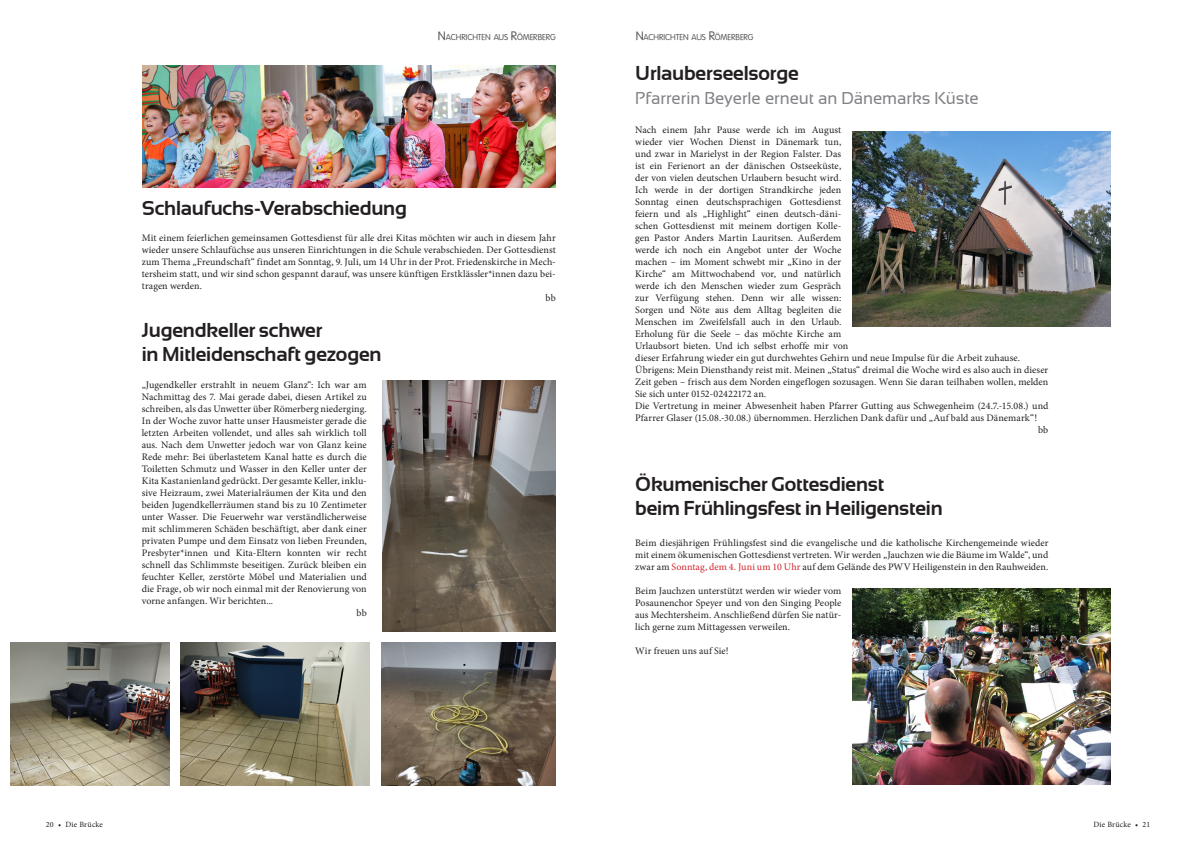
<style>
.page{position:relative;width:1191px;height:842px;background:#fff}
.page>*{position:absolute;margin:0;border:0;box-sizing:border-box;transform-origin:0 0}
.t1{font:700 20px/24px "Sansation";letter-spacing:-.01em;color:#231f20}
.Fließtext{font:17px "Sansation";letter-spacing:-.005em;color:#808285}
.Fließtext-2{font:10px/12px "Minion Pro";letter-spacing:.005em;color:#231f20;text-align:justify}
.t2{font:8.4px "VAG Rounded Lt Normal";letter-spacing:-.01em;color:#57585a}
.t3{font:8px "Minion Pro";letter-spacing:.025em;color:#231f20}
.s1{font-size:12px}
.s2{color:#d1232a}
</style>
<div class="page">
<img style="left:142px;top:65px;width:413px;height:123px">
<img style="left:11px;top:643px;width:158px;height:142px">
<img style="left:181px;top:643px;width:189px;height:142px">
<img style="left:381px;top:643px;width:174px;height:142px">
<img style="left:383px;top:380px;width:173px;height:251px">
<img style="left:852px;top:132px;width:258px;height:194px">
<img style="left:852px;top:589px;width:258px;height:195px">
<p class="t2" style="left:438px;top:32px;width:119px"><span class="s1">N</span>ACHRICHTEN AUS <span class="s1">R</span>ÖMERBERG</p>
<p class="t2" style="left:636px;top:32px;width:119px"><span class="s1">N</span>ACHRICHTEN AUS <span class="s1">R</span>ÖMERBERG</p>
<p class="t1" style="left:142px;top:196px;width:267px">Schlaufuchs-Verabschiedung</p>
<p class="Fließtext-2" style="left:142px;top:232px;width:415px">Mit einem feierlichen gemeinsamen Gottesdienst für alle drei Kitas möchten wir auch in diesem Jahr wieder unsere Schlaufüchse aus unseren Einrichtungen in die Schule verabschieden. Der Gottesdienst zum Thema „Freundschaft“ findet am Sonntag, 9. Juli, um 14 Uhr in der Prot. Friedenskirche in Mech&shy;tersheim statt, und wir sind schon gespannt darauf, was unsere künftigen Erstklässler*innen dazu bei&shy;tragen werden.</p>
<p class="Fließtext-2" style="left:545px;top:292px;width:12px">bb</p>
<p class="t1" style="left:142px;top:318px;width:241px">Jugendkeller schwer<br>in Mitleidenschaft gezogen</p>
<p class="Fließtext-2" style="left:142px;top:379px;width:226px">„Jugendkeller erstrahlt in neuem Glanz“: Ich war am Nachmittag des 7. Mai gerade dabei, diesen Artikel zu schreiben, als das Unwetter über Römerberg niederging.<br>In der Woche zuvor hatte unser Hausmeister gerade die letzten Arbeiten vollendet, und alles sah wirklich toll aus. Nach dem Unwetter jedoch war von Glanz keine Rede mehr: Bei überlastetem Kanal hatte es durch die Toiletten Schmutz und Wasser in den Keller unter der Kita Kastanienland gedrückt. Der gesamte Keller, inklu&shy;sive Heizraum, zwei Materialräumen der Kita und den beiden Jugendkellerräumen stand bis zu 10 Zentimeter unter Wasser. Die Feuerwehr war verständlicherweise mit schlimmeren Schäden beschäftigt, aber dank einer privaten Pumpe und dem Einsatz von lieben Freunden, Presbyter*innen und Kita-Eltern konnten wir recht schnell das Schlimmste beseitigen. Zurück bleiben ein feuchter Keller, zerstörte Möbel und Materialien und die Frage, ob wir noch einmal mit der Renovierung von vorne anfangen. Wir berichten...</p>
<p class="Fließtext-2" style="left:356px;top:607px;width:12px">bb</p>
<p class="t1" style="left:635px;top:61px;width:165px">Urlauberseelsorge</p>
<p class="Fließtext" style="left:635px;top:88px;width:345px">Pfarrerin Beyerle erneut an Dänemarks Küste</p>
<p class="Fließtext-2" style="left:635px;top:124px;width:386px;text-align:left">Nach einem Jahr Pause werde ich im August<br>wieder vier Wochen Dienst in Dänemark tun,<br>und zwar in Marielyst in der Region Falster. Das<br>ist ein Ferienort an der dänischen Ostseeküste,<br>der von vielen deutschen Urlaubern besucht wird.<br>Ich werde in der dortigen Strandkirche jeden<br>Sonntag einen deutschsprachigen Gottesdienst<br>feiern und als „Highlight“ einen deutsch-däni-<br>schen Gottesdienst mit meinem dortigen Kolle-<br>gen Pastor Anders Martin Lauritsen. Außerdem<br>werde ich noch ein Angebot unter der Woche<br>machen – im Moment schwebt mir „Kino in der<br>Kirche“ am Mittwochabend vor, und natürlich<br>werde ich den Menschen wieder zum Gespräch<br>zur Verfügung stehen. Denn wir alle wissen:<br>Sorgen und Nöte aus dem Alltag begleiten die<br>Menschen im Zweifelsfall auch in den Urlaub.<br>Erholung für die Seele – das möchte Kirche am<br>Urlaubsort bieten. Und ich selbst erhoffe mir von<br>dieser Erfahrung wieder ein gut durchwehtes Gehirn und neue Impulse für die Arbeit zuhause.</p>
<p class="Fließtext-2" style="left:635px;top:364px;width:415px">Übrigens: Mein Diensthandy reist mit. Meinen „Status“ dreimal die Woche wird es also auch in dieser Zeit geben – frisch aus dem Norden eingeflogen sozusagen. Wenn Sie daran teilhaben wollen, melden Sie sich unter 0152-02422172 an.</p>
<p class="Fließtext-2" style="left:635px;top:400px;width:415px">Die Vertretung in meiner Abwesenheit haben Pfarrer Gutting aus Schwegenheim (24.7.-15.08.) und<br>Pfarrer Glaser (15.08.-30.08.) übernommen. Herzlichen Dank dafür und „Auf bald aus Dänemark“!</p>
<p class="Fließtext-2" style="left:1038px;top:424px;width:12px">bb</p>
<p class="t1" style="left:635px;top:472px;width:309px">Ökumenischer Gottesdienst<br>beim Frühlingsfest in Heiligenstein</p>
<p class="Fließtext-2" style="left:635px;top:537px;width:415px">Beim diesjährigen Frühlingsfest sind die evangelische und die katholische Kirchengemeinde wieder mit einem ökumenischen Gottesdienst vertreten. Wir werden „Jauchzen wie die Bäume im Walde“, und zwar am <span class="s2">Sonntag, dem 4. Juni um 10 Uhr</span> auf dem Gelände des PWV Heiligenstein in den Rauhweiden.</p>
<p class="Fließtext-2" style="left:635px;top:585px;width:208px">Beim Jauchzen unterstützt werden wir wieder vom Posaunenchor Speyer und von den Singing People aus Mechtersheim. Anschließend dürfen Sie natür&shy;lich gerne zum Mittagessen verweilen.</p>
<p class="Fließtext-2" style="left:635px;top:645px;width:95px">Wir freuen uns auf Sie!</p>
<p class="t3" style="left:46px;top:819px;width:59px">20 • Die Brücke</p>
<p class="t3" style="left:1093px;top:819px;width:59px">Die Brücke • 21</p>
</div>
